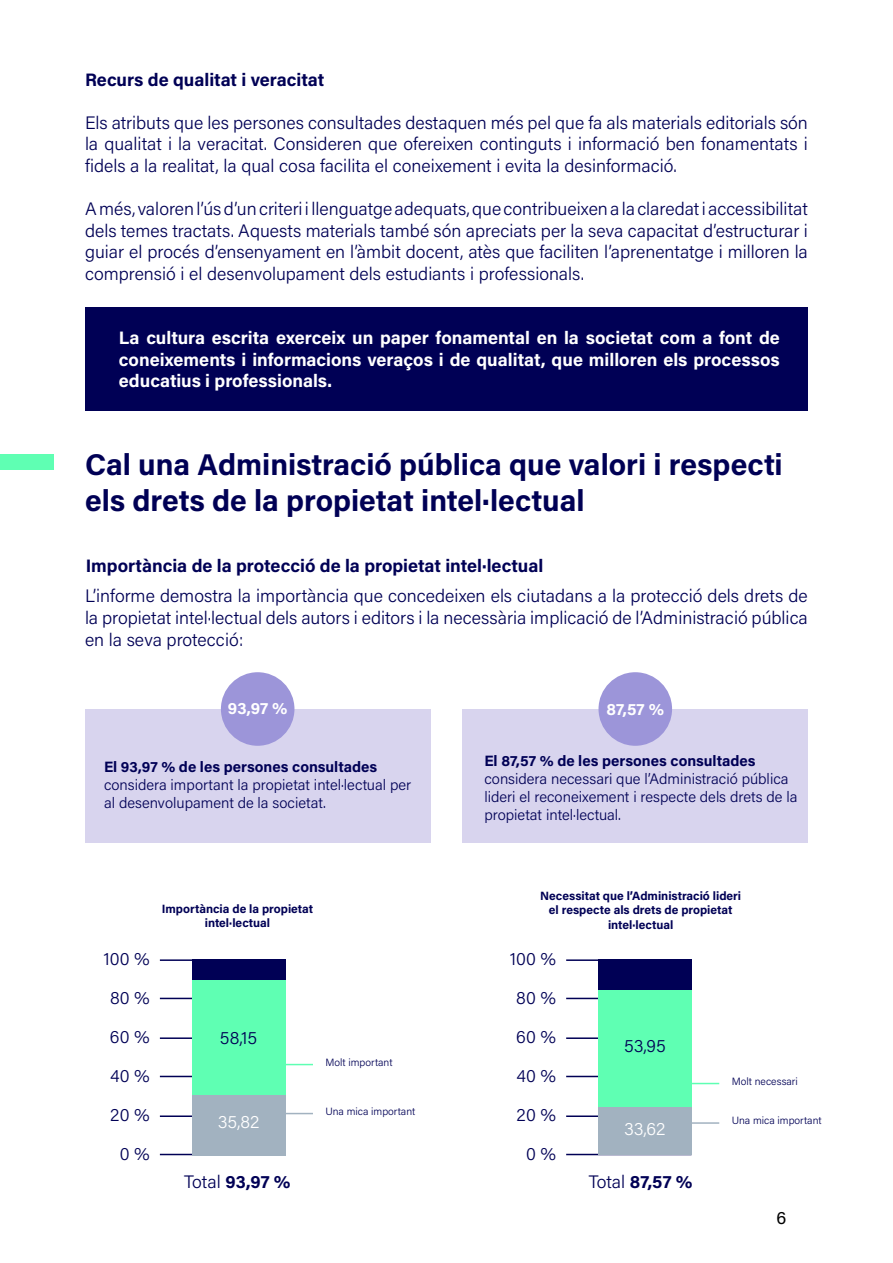
<style>
.page{position:relative;width:893px;height:1263px;background:#fff}
.page>*{position:absolute;margin:0;border:0;box-sizing:border-box;transform-origin:0 0}
.t1{font:700 30px/36px "Acumin Pro";color:#005}
.t2{font:300 18px/21.6px "Acumin Pro";color:#005;text-align:justify}
.t3{font:700 18px/21.6px "Acumin Pro";color:#fff;text-align:justify}
.t4{font:700 18px "Acumin Pro";color:#005}
.t5{font:300 18px "Acumin Pro";color:#000054}
.t6{font:300 18px "Acumin Pro";letter-spacing:-.005em;color:#fff}
.t7{font:18px "Acumin Pro";color:#000}
.t8{font:700 16.5px "Acumin Pro";letter-spacing:.005em;color:#fff}
.t9{font:300 15px/18px "Acumin Pro";color:#005}
.t10{font:700 12px/14.4px "Acumin Pro";color:#005;text-align:center}
.t11{font:300 10.5px "Acumin Pro";color:#005}
.s1{font-weight:700}
.s2{font-weight:300}
</style>
<div class="page">
<div style="left:85px;top:709px;width:345px;height:134px;background:#d8d4ee"></div>
<div style="left:463px;top:709px;width:345px;height:134px;background:#d8d4ee"></div>
<div style="left:85px;top:307px;width:723px;height:104px;background:#005"></div>
<hr style="left:160px;top:959px;width:125px;height:2px;background:#005">
<hr style="left:566px;top:959px;width:125px;height:2px;background:#005">
<hr style="left:160px;top:1037px;width:125px;height:2px;background:#005">
<hr style="left:566px;top:1037px;width:125px;height:2px;background:#005">
<hr style="left:229px;top:1064px;width:84px;height:1px;background:#5effb3">
<hr style="left:635px;top:1083px;width:84px;height:1px;background:#5effb3">
<hr style="left:229px;top:1113px;width:84px;height:1px;background:#a2b2c0">
<hr style="left:635px;top:1122px;width:84px;height:2px;background:#a2b2c0">
<hr style="left:160px;top:1115px;width:125px;height:2px;background:#005">
<hr style="left:566px;top:1115px;width:125px;height:2px;background:#005">
<hr style="left:160px;top:998px;width:125px;height:1px;background:#005">
<hr style="left:566px;top:998px;width:125px;height:1px;background:#005">
<hr style="left:160px;top:1076px;width:125px;height:1px;background:#005">
<hr style="left:566px;top:1076px;width:125px;height:1px;background:#005">
<hr style="left:160px;top:1154px;width:125px;height:1px;background:#005">
<hr style="left:566px;top:1154px;width:125px;height:1px;background:#005">
<div style="left:192px;top:959px;width:93px;height:196px;background:#005"></div>
<div style="left:598px;top:959px;width:93px;height:196px;background:#005"></div>
<div style="left:192px;top:980px;width:93px;height:175px;background:#5fffb3"></div>
<div style="left:598px;top:990px;width:93px;height:165px;background:#5fffb3"></div>
<div style="left:192px;top:1095px;width:93px;height:60px;background:#a2b2c0"></div>
<div style="left:598px;top:1107px;width:93px;height:48px;background:#a2b2c0"></div>
<div style="left:0;top:454px;width:53px;height:16px;background:#5fffb3"></div>
<div style="left:221px;top:672px;width:73px;height:74px;background:#9c95d9;border-radius:50%"></div>
<div style="left:598px;top:672px;width:74px;height:74px;background:#9c95d9;border-radius:50%"></div>
<p class="t4" style="left:85px;top:67px;width:241px">Recurs de qualitat i veracitat</p>
<p class="t2" style="left:85px;top:111px;width:724px">Els atributs que les persones consultades destaquen més pel que fa als materials editorials són la qualitat i la veracitat. Consideren que ofereixen continguts i informació ben fonamentats i fidels a la realitat, la qual cosa facilita el coneixement i evita la desinformació.</p>
<p class="t2" style="left:85px;top:197px;width:724px">A més, valoren l’ús d’un criteri i llenguatge adequats, que contribueixen a la claredat i accessibilitat dels temes tractats. Aquests materials també són apreciats per la seva capacitat d’estructurar i guiar el procés d’ensenyament en l’àmbit docent, atès que faciliten l’aprenentatge i milloren la comprensió i el desenvolupament dels estudiants i professionals.</p>
<p class="t3" style="left:119px;top:326px;width:662px">La cultura escrita exerceix un paper fonamental en la societat com a font de coneixements i informacions veraços i de qualitat, que milloren els processos educatius i professionals.</p>
<p class="t1" style="left:85px;top:445px;width:699px">Cal una Administració pública que valori i respecti els drets de la propietat intel·lectual</p>
<p class="t4" style="left:86px;top:553px;width:459px">Importància de la protecció de la propietat intel·lectual</p>
<p class="t2" style="left:85px;top:585px;width:724px">L’informe demostra la importància que concedeixen els ciutadans a la protecció dels drets de la propietat intel·lectual dels autors i editors i la necessària implicació de l’Administració pública en la seva protecció:</p>
<p class="t8" style="left:228px;top:696px;width:61px">93,97 %</p>
<p class="t8" style="left:606px;top:698px;width:59px">87,57 %</p>
<p class="t9" style="left:104px;top:757px;width:309px"><span class="s1">El 93,97 % de les persones consultades </span>considera important la propietat intel·lectual per al desenvolupament de la societat.</p>
<p class="t9" style="left:484px;top:751px;width:315px"><span class="s1">El 87,57 % de les persones consultades </span>considera necessari que l’Administració pública lideri el reconeixement i respecte dels drets de la propietat intel·lectual.</p>
<p class="t10" style="left:162px;top:901px;width:153px">Importància de la propietat intel·lectual</p>
<p class="t10" style="left:540px;top:888px;width:202px">Necessitat que l’Administració lideri el respecte als drets de propietat intel·lectual</p>
<p class="t2" style="left:103px;top:947px;width:48px">100 %</p>
<p class="t2" style="left:510px;top:947px;width:48px">100 %</p>
<p class="t2" style="left:110px;top:986px;width:41px">80 %</p>
<p class="t2" style="left:516px;top:986px;width:41px">80 %</p>
<p class="t2" style="left:110px;top:1025px;width:41px">60 %</p>
<p class="t2" style="left:516px;top:1025px;width:41px">60 %</p>
<p class="t5" style="left:220px;top:1025px;width:39px">58,15</p>
<p class="t11" style="left:326px;top:1055px;width:69px">Molt important</p>
<p class="t2" style="left:110px;top:1064px;width:41px">40 %</p>
<p class="t2" style="left:516px;top:1064px;width:41px">40 %</p>
<p class="t5" style="left:624px;top:1033px;width:43px">53,95</p>
<p class="t11" style="left:326px;top:1104px;width:91px">Una mica important</p>
<p class="t2" style="left:110px;top:1103px;width:41px">20 %</p>
<p class="t2" style="left:517px;top:1103px;width:41px">20 %</p>
<p class="t6" style="left:218px;top:1109px;width:43px">35,82</p>
<p class="t6" style="left:624px;top:1116px;width:43px">33,62</p>
<p class="t2" style="left:120px;top:1142px;width:31px">0 %</p>
<p class="t2" style="left:526px;top:1142px;width:31px">0 %</p>
<p class="t4" style="left:184px;top:1169px;width:108px"><span class="s2">Total</span> 93,97 %</p>
<p class="t4" style="left:589px;top:1169px;width:105px"><span class="s2">Total</span> 87,57 %</p>
<p class="t11" style="left:732px;top:1074px;width:67px">Molt necessari</p>
<p class="t11" style="left:732px;top:1113px;width:91px">Una mica important</p>
<p class="t7" style="left:776px;top:1205px;width:11px">6</p>
</div>
